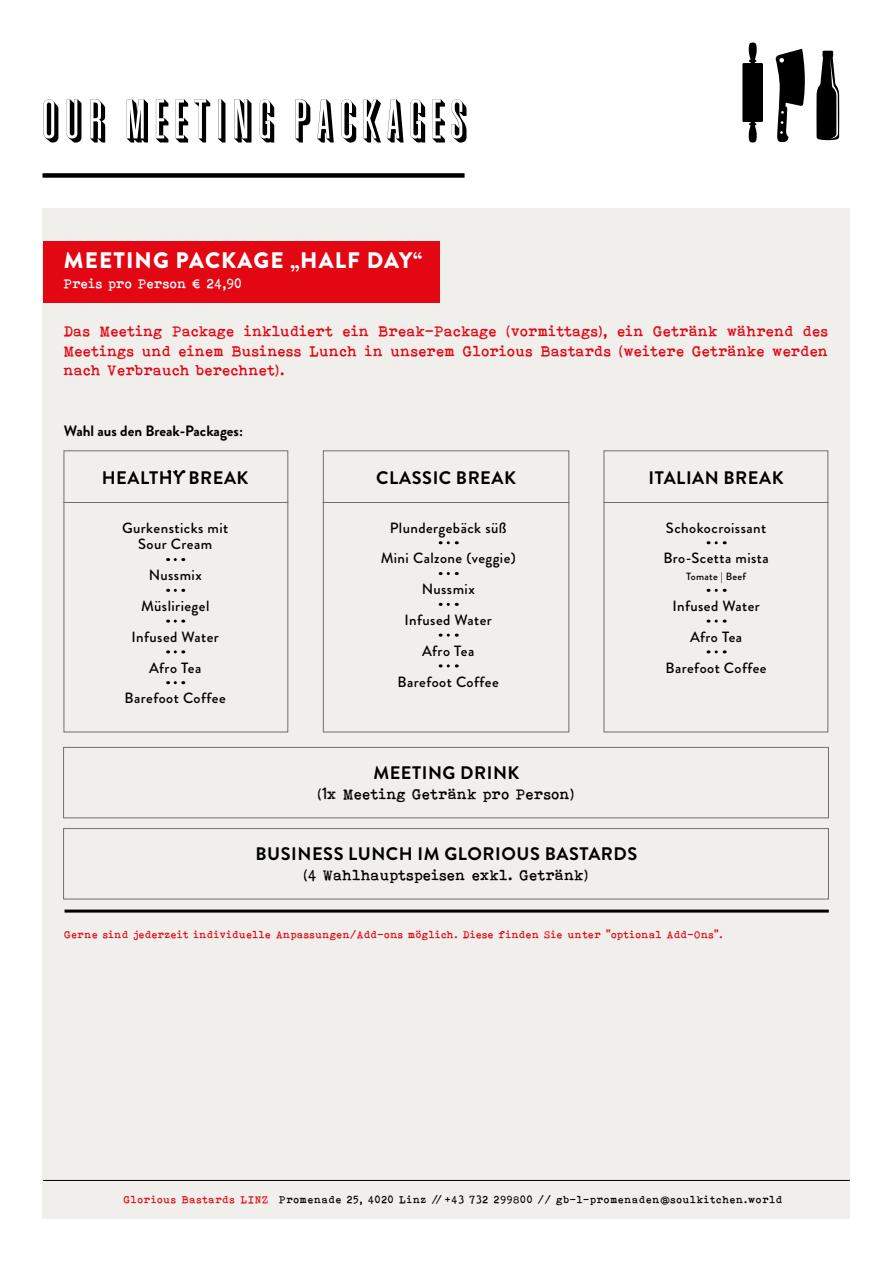
<style>
.page{position:relative;width:893px;height:1263px;background:#fff}
.page>*{position:absolute;margin:0;border:0;box-sizing:border-box;transform-origin:0 0}
.t1{font:60px "Great Shadow";color:#000}
.t2{font:900 22.5px "Brandon Grotesque";letter-spacing:.05em;color:#fff}
.t3{font:700 18.15px "Brandon Grotesque";letter-spacing:.03em;color:#000}
.t4{font:15px/19.5px "Bohemian typewriter";color:#e30613;text-align:justify}
.t5{font:15px "Bohemian typewriter";color:#000}
.t6{font:700 15px "Brandon Grotesque";color:#000}
.t7{font:500 14.85px/30.8px "Brandon Grotesque";letter-spacing:.03em;color:#000;text-align:center}
.t8{font:13.5px "Bohemian typewriter";color:#fff}
.t9{font:10.5px "Bohemian typewriter";letter-spacing:.03em;color:#e30613}
.t10{font:10.5px "Bohemian typewriter";letter-spacing:.05em;color:#000}
.t11{font:500 10.5px "Brandon Grotesque";letter-spacing:.03em;color:#000}
.s1{color:#e30613}
</style>
<div class="page">
<div style="left:43px;top:208px;width:807px;height:1011px;background:#f0efec"></div>
<svg style="left:775px;top:49px;width:30px;height:94px"></svg>
<svg style="left:816px;top:51px;width:23px;height:89px"></svg>
<svg style="left:742px;top:43px;width:21px;height:100px"></svg>
<hr style="left:43px;top:1180px;width:807px;height:1px;background:#000">
<div style="left:43px;top:173px;width:422px;height:5px;background:#000"></div>
<div style="left:43px;top:241px;width:397px;height:62px;background:#e30613"></div>
<hr style="left:65px;top:909px;width:764px;height:3px;background:#000">
<div style="left:63px;top:747px;width:766px;height:71px;border:1px solid #706f6f"></div>
<div style="left:63px;top:828px;width:766px;height:71px;border:1px solid #706f6f"></div>
<svg style="left:716px;top:541px;width:9px;height:3px"></svg>
<svg style="left:716px;top:589px;width:9px;height:3px"></svg>
<svg style="left:716px;top:620px;width:9px;height:3px"></svg>
<svg style="left:716px;top:650px;width:9px;height:3px"></svg>
<svg style="left:448px;top:541px;width:9px;height:3px"></svg>
<svg style="left:448px;top:572px;width:9px;height:3px"></svg>
<svg style="left:448px;top:603px;width:9px;height:3px"></svg>
<svg style="left:448px;top:634px;width:9px;height:3px"></svg>
<svg style="left:448px;top:664px;width:9px;height:3px"></svg>
<svg style="left:175px;top:558px;width:9px;height:3px"></svg>
<svg style="left:175px;top:589px;width:9px;height:3px"></svg>
<svg style="left:175px;top:620px;width:9px;height:3px"></svg>
<svg style="left:175px;top:650px;width:9px;height:3px"></svg>
<svg style="left:175px;top:681px;width:9px;height:3px"></svg>
<svg style="left:176px;top:470px;width:8px;height:3px"></svg>
<div style="left:64px;top:450px;width:224px;height:282px;border:1px solid #706f6f"></div>
<div style="left:604px;top:450px;width:224px;height:282px;border:1px solid #706f6f"></div>
<div style="left:323px;top:450px;width:246px;height:282px;border:1px solid #706f6f"></div>
<hr style="left:63px;top:502px;width:225px;height:1px;background:#706f6f">
<hr style="left:323px;top:502px;width:246px;height:1px;background:#706f6f">
<hr style="left:604px;top:502px;width:225px;height:1px;background:#706f6f">
<h1 class="t1" style="left:39px;top:86px;width:432px">OUR MEETING PACKAGES</h1>
<h2 class="t2" style="left:64px;top:245px;width:360px">MEETING PACKAGE „HALF DAY“</h2>
<p class="t8" style="left:64px;top:276px;width:180px">Preis pro Person € 24,90</p>
<p class="t4" style="left:64px;top:321px;width:766px">Das Meeting Package inkludiert ein Break-Package (vormittags), ein Getränk während des Meetings und einem Business Lunch in unserem Glorious Bastards (weitere Getränke werden nach Verbrauch berechnet).</p>
<p class="t6" style="left:64px;top:420px;width:181px">Wahl aus den Break-Packages:</p>
<p class="t3" style="left:102px;top:465px;width:148px">HEALTHY BREAK</p>
<p class="t7" style="left:122px;top:519px;width:108px;line-height:16.8px">Gurkensticks mit<br>Sour Cream</p>
<p class="t7" style="left:125px;top:560px;width:103px">Nussmix<br>Müsliriegel<br>Infused Water<br>Afro Tea<br>Barefoot Coffee</p>
<p class="t3" style="left:376px;top:465px;width:141px">CLASSIC BREAK</p>
<p class="t7" style="left:381px;top:512px;width:137px">Plundergebäck süß<br>Mini Calzone (veggie)<br>Nussmix<br>Infused Water<br>Afro Tea<br>Barefoot Coffee</p>
<p class="t3" style="left:649px;top:465px;width:136px">ITALIAN BREAK</p>
<p class="t7" style="left:663px;top:512px;width:107px;text-align:left">Schokocroissant<br>Bro-Scetta mista</p>
<p class="t11" style="left:686px;top:569px;width:62px">Tomate | Beef</p>
<p class="t7" style="left:665px;top:591px;width:103px">Infused Water<br>Afro Tea<br>Barefoot Coffee</p>
<p class="t3" style="left:373px;top:760px;width:148px">MEETING DRINK</p>
<p class="t5" style="left:318px;top:785px;width:258px">(1x Meeting Getränk pro Person)</p>
<p class="t3" style="left:256px;top:841px;width:383px">BUSINESS LUNCH IM GLORIOUS BASTARDS</p>
<p class="t5" style="left:304px;top:866px;width:286px">(4 Wahlhauptspeisen exkl. Getränk)</p>
<p class="t9" style="left:65px;top:928px;width:660px">Gerne sind jederzeit individuelle Anpassungen/Add-ons möglich. Diese finden Sie unter "optional Add-Ons".</p>
<p class="t10" style="left:124px;top:1193px;width:661px"><span class="s1">Glorious Bastards LINZ</span> Promenade 25, 4020 Linz // +43 732 299800 // gb-l-promenaden@soulkitchen.world</p>
</div>
